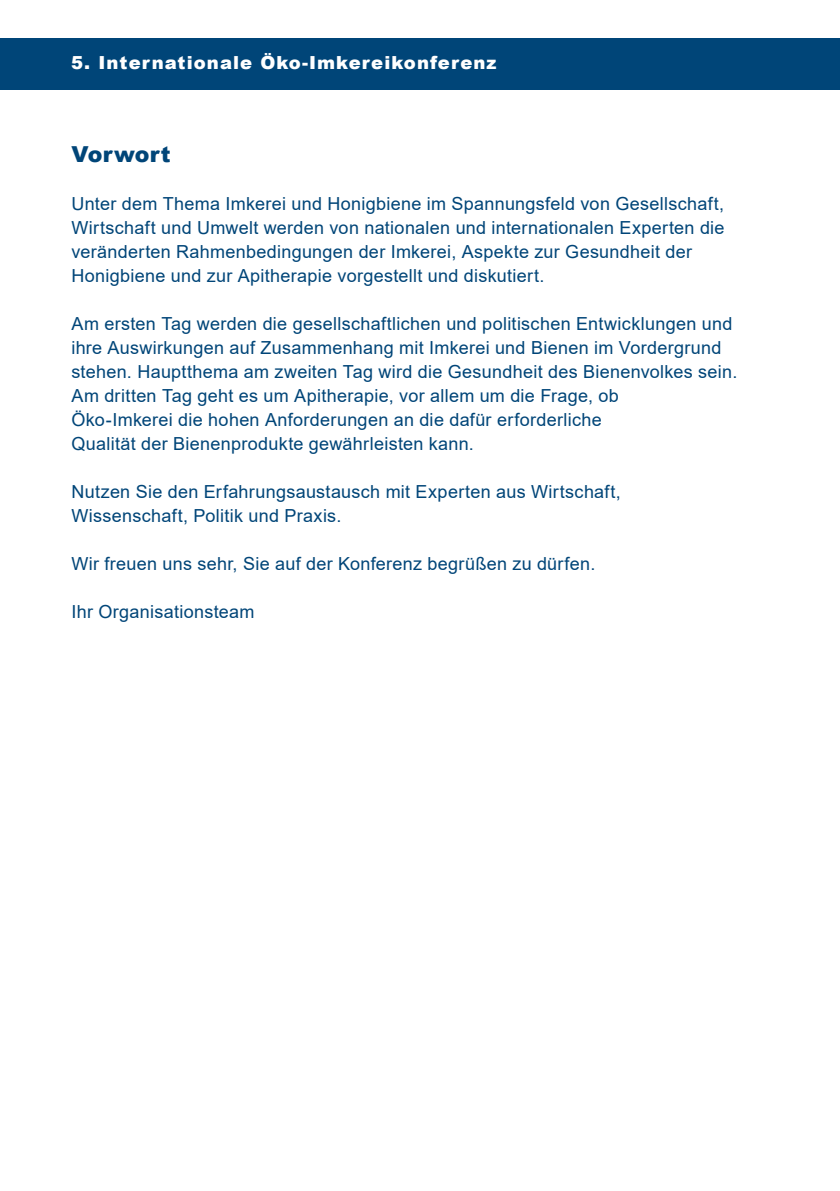
<style>
.page{position:relative;width:840px;height:1191px;background:#fff}
.page>*{position:absolute;margin:0;border:0;box-sizing:border-box;transform-origin:0 0}
.t1{font:900 22px "Arial";letter-spacing:.015em;color:#004578}
.t2{font:18px/24px "Arial";letter-spacing:.015em;color:#004578}
.t3{font:900 18px "Arial";letter-spacing:.06em;color:#fff}
</style>
<div class="page">
<div style="left:0;top:38px;width:839px;height:52px;background:#004578"></div>
<p class="t3" style="left:71px;top:50px;width:427px">5. Internationale Öko-Imkereikonferenz</p>
<p class="t1" style="left:71px;top:138px;width:100px">Vorwort</p>
<p class="t2" style="left:71px;top:191px;width:654px">Unter dem Thema Imkerei und Honigbiene im Spannungsfeld von Gesellschaft, Wirtschaft und Umwelt werden von nationalen und internationalen Experten die veränderten Rahmenbedingungen der Imkerei, Aspekte zur Gesundheit der Honigbiene und zur Apitherapie vorgestellt und diskutiert.</p>
<p class="t2" style="left:71px;top:311px;width:667px">Am ersten Tag werden die gesellschaftlichen und politischen Entwicklungen und ihre Auswirkungen auf Zusammenhang mit Imkerei und Bienen im Vordergrund stehen. Hauptthema am zweiten Tag wird die Gesundheit des Bienenvolkes sein.<br>Am dritten Tag geht es um Apitherapie, vor allem um die Frage, ob<br>Öko-Imkerei die hohen Anforderungen an die dafür erforderliche<br>Qualität der Bienenprodukte gewährleisten kann.</p>
<p class="t2" style="left:71px;top:479px;width:550px">Nutzen Sie den Erfahrungsaustausch mit Experten aus Wirtschaft,<br>Wissenschaft, Politik und Praxis.</p>
<p class="t2" style="left:71px;top:551px;width:525px">Wir freuen uns sehr, Sie auf der Konferenz begrüßen zu dürfen.</p>
<p class="t2" style="left:71px;top:599px;width:184px">Ihr Organisationsteam</p>
</div>
